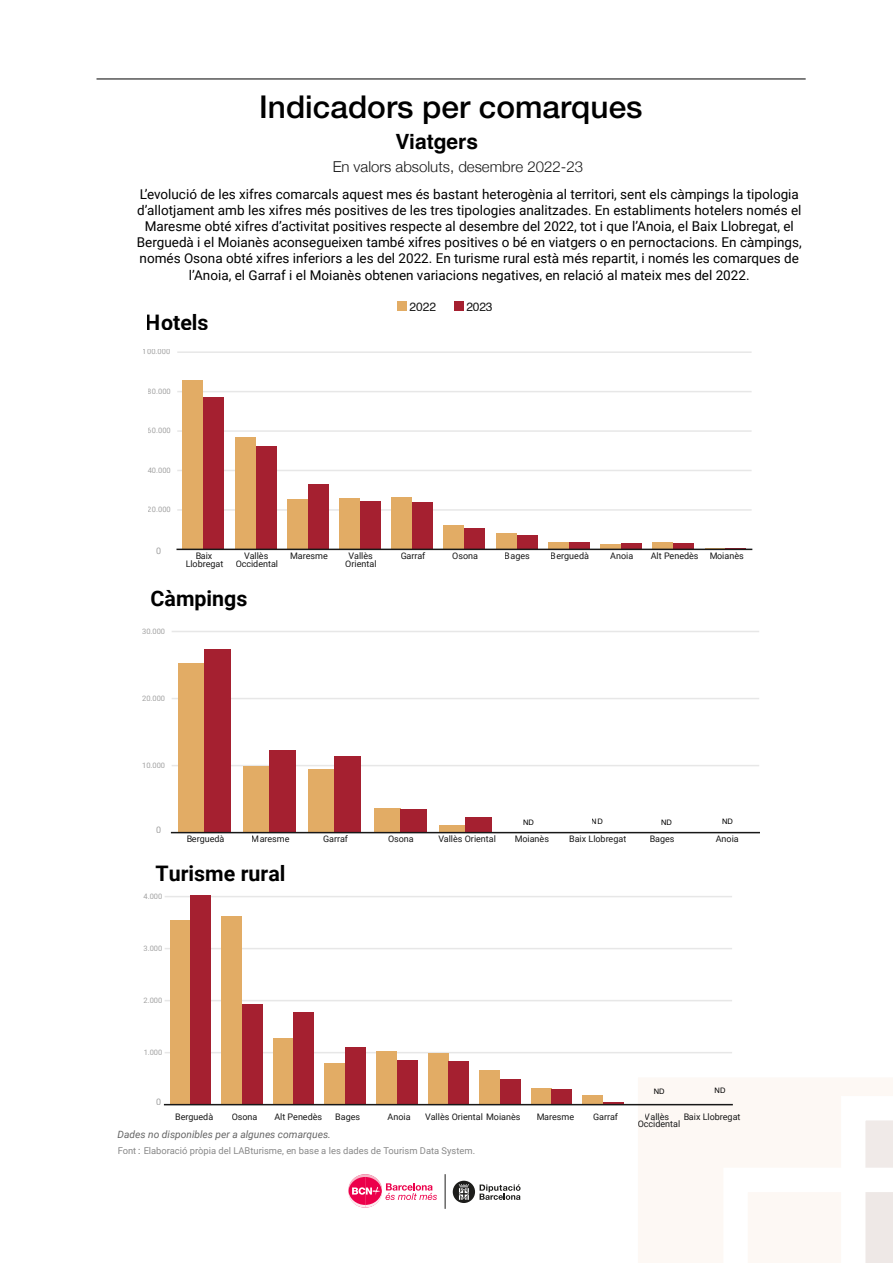
<style>
.page{position:relative;width:893px;height:1263px;background:#fff}
.page>*{position:absolute;margin:0;border:0;box-sizing:border-box;transform-origin:0 0}
.t1{font:500 31.5px "Helvetica Neue LT Std";color:#000}
.t2{font:700 21.45px "Roboto";color:#000}
.t3{font:700 21px "Helvetica";color:#000}
.t4{font:300 15px "Helvetica Neue";color:#181818}
.t5{font:13.5px/16.2px "Roboto";color:#000;text-align:center}
.t6{font:12px "Helvetica";letter-spacing:-.01em;color:#181818}
.t7{font:italic 10.2px "Roboto";color:#656565}
.t8{font:9.45px "Roboto";color:#888}
.t9{font:9px/7.9px "Roboto";color:#181818;text-align:center}
.t10{font:9px "Roboto";color:#a2a2a2}
.t11{font:7.5px "Roboto";color:#a2a2a2}
.t12{font:7.5px "Helvetica";color:#000}
</style>
<div class="page">
<div style="left:635px;top:1078px;width:258px;height:185px;background:#fdf8f4"></div>
<svg style="left:711px;top:1084px;width:182px;height:179px"></svg>
<hr style="left:97px;top:79px;width:709px;height:1px;background:#000">
<div style="left:455px;top:301px;width:9px;height:10px;background:#a52030"></div>
<div style="left:398px;top:301px;width:9px;height:10px;background:#e2ac65"></div>
<svg style="left:453px;top:1181px;width:68px;height:22px"></svg>
<hr style="left:445px;top:1174px;width:1px;height:35px;background:#1d1d1b">
<svg style="left:348px;top:1174px;width:89px;height:34px"></svg>
<hr style="left:177px;top:509px;width:575px;height:2px;background:#e7e7e7">
<hr style="left:177px;top:470px;width:575px;height:1px;background:#e7e7e7">
<hr style="left:177px;top:430px;width:575px;height:2px;background:#e7e7e7">
<hr style="left:177px;top:391px;width:575px;height:1px;background:#e7e7e7">
<hr style="left:177px;top:351px;width:575px;height:2px;background:#e7e7e7">
<div style="left:182px;top:381px;width:21px;height:168px;background:#e2ac65"></div>
<div style="left:203px;top:397px;width:21px;height:152px;background:#a52030"></div>
<div style="left:235px;top:437px;width:21px;height:112px;background:#e2ac65"></div>
<div style="left:256px;top:446px;width:20px;height:103px;background:#a52030"></div>
<div style="left:287px;top:499px;width:21px;height:50px;background:#e2ac65"></div>
<div style="left:308px;top:484px;width:21px;height:65px;background:#a52030"></div>
<div style="left:339px;top:498px;width:21px;height:51px;background:#e2ac65"></div>
<div style="left:360px;top:501px;width:21px;height:48px;background:#a52030"></div>
<div style="left:391px;top:497px;width:21px;height:52px;background:#e2ac65"></div>
<div style="left:412px;top:502px;width:21px;height:47px;background:#a52030"></div>
<div style="left:444px;top:525px;width:20px;height:24px;background:#e2ac65"></div>
<div style="left:464px;top:529px;width:21px;height:20px;background:#a52030"></div>
<div style="left:496px;top:533px;width:21px;height:16px;background:#e2ac65"></div>
<div style="left:517px;top:535px;width:20px;height:14px;background:#a52030"></div>
<div style="left:548px;top:542px;width:21px;height:7px;background:#e2ac65"></div>
<div style="left:569px;top:542px;width:21px;height:7px;background:#a52030"></div>
<div style="left:600px;top:544px;width:21px;height:5px;background:#e2ac65"></div>
<div style="left:621px;top:543px;width:21px;height:6px;background:#a52030"></div>
<div style="left:652px;top:542px;width:21px;height:7px;background:#e2ac65"></div>
<div style="left:673px;top:543px;width:21px;height:6px;background:#a52030"></div>
<svg style="left:705px;top:548px;width:41px;height:1px"></svg>
<hr style="left:177px;top:549px;width:575px;height:1px;background:#181818">
<hr style="left:165px;top:1052px;width:567px;height:1px;background:#e7e7e7">
<hr style="left:165px;top:1000px;width:567px;height:1px;background:#e7e7e7">
<hr style="left:165px;top:948px;width:567px;height:1px;background:#e7e7e7">
<hr style="left:165px;top:896px;width:567px;height:1px;background:#e7e7e7">
<div style="left:170px;top:920px;width:20px;height:185px;background:#e2ac65"></div>
<div style="left:190px;top:895px;width:21px;height:210px;background:#a52030"></div>
<div style="left:221px;top:916px;width:21px;height:189px;background:#e2ac65"></div>
<div style="left:242px;top:1004px;width:21px;height:101px;background:#a52030"></div>
<div style="left:273px;top:1038px;width:21px;height:67px;background:#e2ac65"></div>
<div style="left:294px;top:1012px;width:20px;height:93px;background:#a52030"></div>
<div style="left:325px;top:1063px;width:20px;height:42px;background:#e2ac65"></div>
<div style="left:345px;top:1047px;width:21px;height:58px;background:#a52030"></div>
<div style="left:376px;top:1051px;width:21px;height:54px;background:#e2ac65"></div>
<div style="left:397px;top:1060px;width:20px;height:45px;background:#a52030"></div>
<div style="left:428px;top:1053px;width:20px;height:52px;background:#e2ac65"></div>
<div style="left:448px;top:1061px;width:21px;height:44px;background:#a52030"></div>
<div style="left:479px;top:1070px;width:21px;height:35px;background:#e2ac65"></div>
<div style="left:500px;top:1080px;width:21px;height:25px;background:#a52030"></div>
<div style="left:531px;top:1088px;width:21px;height:17px;background:#e2ac65"></div>
<div style="left:552px;top:1089px;width:20px;height:16px;background:#a52030"></div>
<div style="left:582px;top:1095px;width:21px;height:10px;background:#e2ac65"></div>
<hr style="left:603px;top:1102px;width:21px;height:3px;background:#a52030">
<hr style="left:165px;top:1104px;width:567px;height:1px;background:#181818">
<hr style="left:172px;top:765px;width:587px;height:1px;background:#e7e7e7">
<hr style="left:172px;top:698px;width:587px;height:1px;background:#e7e7e7">
<hr style="left:172px;top:631px;width:587px;height:1px;background:#e7e7e7">
<div style="left:178px;top:663px;width:26px;height:170px;background:#e2ac65"></div>
<div style="left:204px;top:649px;width:26px;height:184px;background:#a52030"></div>
<div style="left:243px;top:766px;width:27px;height:67px;background:#e2ac65"></div>
<div style="left:270px;top:750px;width:26px;height:83px;background:#a52030"></div>
<div style="left:309px;top:769px;width:26px;height:64px;background:#e2ac65"></div>
<div style="left:335px;top:756px;width:26px;height:77px;background:#a52030"></div>
<div style="left:374px;top:808px;width:26px;height:25px;background:#e2ac65"></div>
<div style="left:400px;top:809px;width:26px;height:24px;background:#a52030"></div>
<svg style="left:439px;top:825px;width:26px;height:7px"></svg>
<div style="left:465px;top:817px;width:27px;height:16px;background:#a52030"></div>
<hr style="left:172px;top:832px;width:587px;height:1px;background:#181818">
<h1 class="t1" style="left:259px;top:88px;width:385px">Indicadors per comarques</h1>
<h3 class="t3" style="left:396px;top:129px;width:84px">Viatgers</h3>
<p class="t4" style="left:332px;top:154px;width:252px">En valors absoluts, desembre 2022-23</p>
<p class="t5" style="left:137px;top:185px;width:666px">L’evolució de les xifres comarcals aquest mes és bastant heterogènia al territori, sent els càmpings la tipologia d’allotjament amb les xifres més positives de les tres tipologies analitzades. En establiments hotelers només el Maresme obté xifres d’activitat positives respecte al desembre del 2022, tot i que l’Anoia, el Baix Llobregat, el Berguedà i el Moianès aconsegueixen també xifres positives o bé en viatgers o en pernoctacions. En càmpings, només Osona obté xifres inferiors a les del 2022. En turisme rural està més repartit, i només les comarques de l’Anoia, el Garraf i el Moianès obtenen variacions negatives, en relació al mateix mes del 2022.</p>
<h2 class="t2" style="left:146px;top:307px;width:64px">Hotels</h2>
<p class="t11" style="left:143px;top:346px;width:29px">100.000</p>
<p class="t11" style="left:148px;top:386px;width:25px">80.000</p>
<p class="t11" style="left:148px;top:425px;width:25px">60.000</p>
<p class="t11" style="left:148px;top:465px;width:25px">40.000</p>
<p class="t11" style="left:148px;top:504px;width:25px">20.000</p>
<p class="t6" style="left:409px;top:297px;width:28px">2022</p>
<p class="t6" style="left:466px;top:297px;width:28px">2023</p>
<p class="t10" style="left:156px;top:545px;width:7px">0</p>
<p class="t9" style="left:186px;top:551px;width:39px">Baix<br>Llobregat</p>
<p class="t9" style="left:236px;top:551px;width:44px">Vallès<br>Occidental</p>
<p class="t9" style="left:290px;top:551px;width:39px">Maresme</p>
<p class="t9" style="left:345px;top:551px;width:33px">Vallès<br>Oriental</p>
<p class="t9" style="left:400px;top:551px;width:26px">Garraf</p>
<p class="t9" style="left:452px;top:551px;width:27px">Osona</p>
<p class="t9" style="left:505px;top:551px;width:26px">Bages</p>
<p class="t9" style="left:551px;top:551px;width:40px">Berguedà</p>
<p class="t9" style="left:610px;top:551px;width:25px">Anoia</p>
<p class="t9" style="left:651px;top:551px;width:94px">Alt Penedès Moianès</p>
<h2 class="t2" style="left:151px;top:584px;width:98px">Càmpings</h2>
<p class="t11" style="left:142px;top:626px;width:25px">30.000</p>
<p class="t11" style="left:142px;top:693px;width:25px">20.000</p>
<p class="t11" style="left:142px;top:760px;width:25px">10.000</p>
<p class="t10" style="left:156px;top:823px;width:7px">0</p>
<p class="t12" style="left:523px;top:817px;width:12px">ND</p>
<p class="t12" style="left:592px;top:816px;width:12px">ND</p>
<p class="t12" style="left:661px;top:817px;width:12px">ND</p>
<p class="t12" style="left:722px;top:816px;width:12px">ND</p>
<p class="t9" style="left:186px;top:835px;width:40px">Berguedà</p>
<p class="t9" style="left:252px;top:835px;width:39px">Maresme</p>
<p class="t9" style="left:323px;top:835px;width:26px">Garraf</p>
<p class="t9" style="left:388px;top:835px;width:27px">Osona</p>
<p class="t9" style="left:438px;top:835px;width:59px">Vallès Oriental</p>
<p class="t9" style="left:514px;top:835px;width:36px">Moianès</p>
<p class="t9" style="left:569px;top:835px;width:59px">Baix Llobregat</p>
<p class="t9" style="left:650px;top:835px;width:26px">Bages</p>
<p class="t9" style="left:716px;top:835px;width:25px">Anoia</p>
<h2 class="t2" style="left:156px;top:858px;width:131px">Turisme rural</h2>
<p class="t11" style="left:143px;top:890px;width:20px">4.000</p>
<p class="t11" style="left:143px;top:942px;width:20px">3.000</p>
<p class="t11" style="left:143px;top:995px;width:20px">2.000</p>
<p class="t11" style="left:143px;top:1047px;width:20px">1.000</p>
<p class="t10" style="left:156px;top:1095px;width:7px">0</p>
<p class="t12" style="left:654px;top:1086px;width:12px">ND</p>
<p class="t12" style="left:715px;top:1085px;width:12px">ND</p>
<p class="t9" style="left:175px;top:1113px;width:40px">Berguedà</p>
<p class="t9" style="left:232px;top:1113px;width:27px">Osona</p>
<p class="t9" style="left:274px;top:1113px;width:49px">Alt Penedès</p>
<p class="t9" style="left:335px;top:1113px;width:26px">Bages</p>
<p class="t9" style="left:387px;top:1113px;width:25px">Anoia</p>
<p class="t9" style="left:425px;top:1113px;width:97px">Vallès Oriental Moianès</p>
<p class="t9" style="left:536px;top:1113px;width:39px">Maresme</p>
<p class="t9" style="left:593px;top:1113px;width:26px">Garraf</p>
<p class="t9" style="left:638px;top:1113px;width:44px;line-height:6.8px">Vallès<br>Occidental</p>
<p class="t9" style="left:683px;top:1113px;width:59px">Baix Llobregat</p>
<p class="t7" style="left:118px;top:1127px;width:215px">Dades no disponibles per a algunes comarques.</p>
<p class="t8" style="left:118px;top:1144px;width:359px">Font: Elaboració pròpia del LABturisme, en base a les dades de Tourism Data System.</p>
</div>
